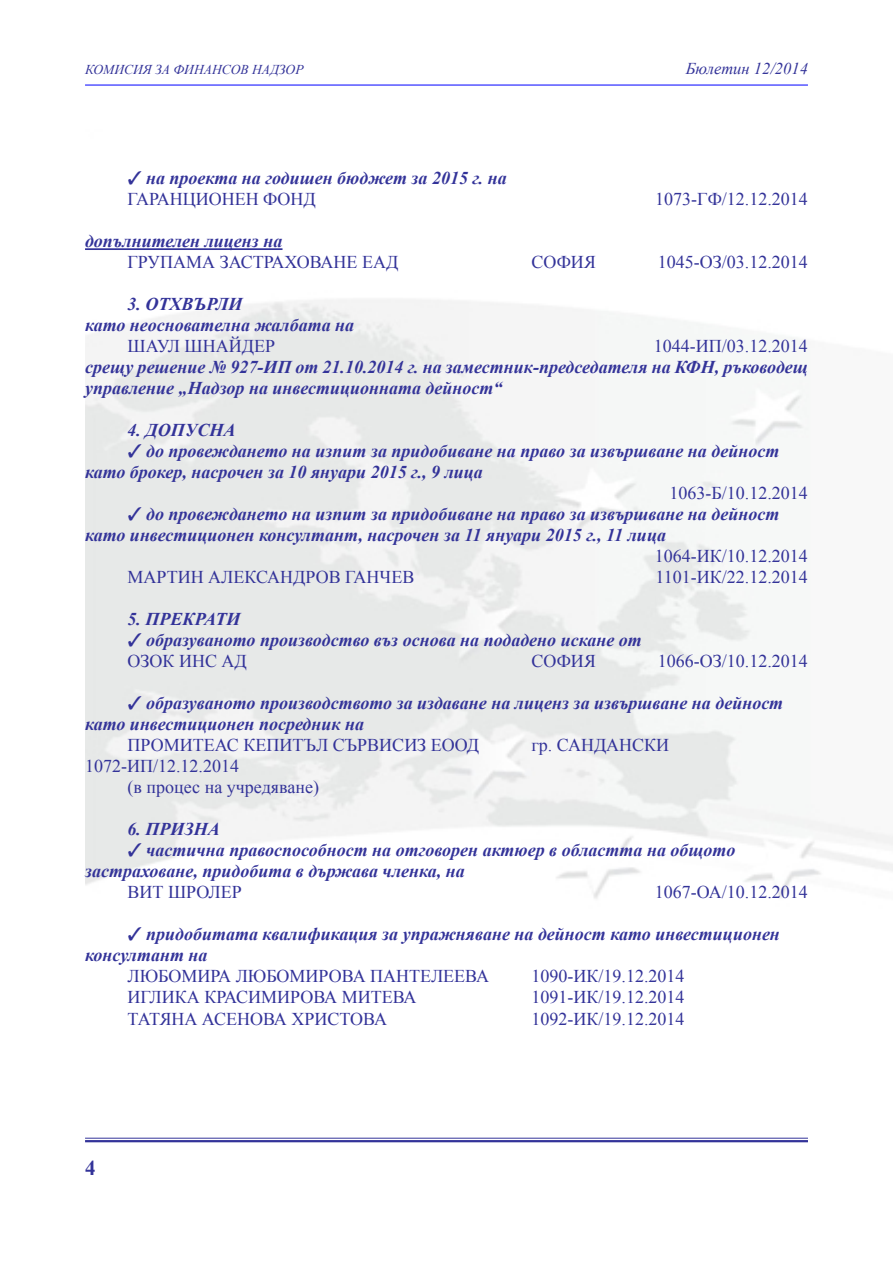
<style>
.page{position:relative;width:893px;height:1263px;background:#fff}
.page>*{position:absolute;margin:0;border:0;box-sizing:border-box;transform-origin:0 0}
.t1{font:italic 700 18px/21px "Times New Roman";color:#339}
.t2{font:18px "Times New Roman";color:#339}
.t3{font:italic 16.5px "Times New Roman";color:#339}
.t4{font:italic 13.5px "Times New Roman";color:#339}
</style>
<div class="page">
<hr style="left:85px;top:1138px;width:723px;height:1px;background:#339">
<hr style="left:85px;top:1140px;width:723px;height:2px;background:#339">
<hr style="left:85px;top:85px;width:723px;height:1px;background:#00f">
<hr style="left:85px;top:248px;width:197px;height:2px;background:#339">
<p class="t4" style="left:85px;top:60px;width:220px">КОМИСИЯ ЗА ФИНАНСОВ НАДЗОР</p>
<p class="t3" style="left:686px;top:57px;width:124px">Бюлетин 12/2014</p>
<p class="t1" style="left:128px;top:167px;width:381px">✓ на проекта на годишен бюджет за 2015 г. на</p>
<p class="t2" style="left:128px;top:187px;width:190px">ГАРАНЦИОНЕН ФОНД</p>
<p class="t2" style="left:655px;top:187px;width:154px">1073-ГФ/12.12.2014</p>
<p class="t1" style="left:85px;top:230px;width:199px">допълнителен лиценз на</p>
<p class="t2" style="left:128px;top:250px;width:272px">ГРУПАМА ЗАСТРАХОВАНЕ ЕАД</p>
<p class="t2" style="left:532px;top:250px;width:66px">СОФИЯ</p>
<p class="t2" style="left:658px;top:250px;width:152px">1045-ОЗ/03.12.2014</p>
<p class="t1" style="left:128px;top:293px;width:116px">3. ОТХВЪРЛИ</p>
<p class="t1" style="left:85px;top:314px;width:271px">като неоснователна жалбата на</p>
<p class="t2" style="left:128px;top:334px;width:149px">ШАУЛ ШНАЙДЕР</p>
<p class="t2" style="left:654px;top:334px;width:155px">1044-ИП/03.12.2014</p>
<p class="t1" style="left:85px;top:356px;width:724px">срещу решение № 927-ИП от 21.10.2014 г. на заместник-председателя на КФН, ръководещ управление „Надзор на инвестиционната дейност“</p>
<p class="t1" style="left:128px;top:419px;width:109px">4. ДОПУСНА</p>
<p class="t1" style="left:85px;top:440px;width:696px;text-indent:43px">✓ до провеждането на изпит за придобиване на право за извършване на дейност като брокер, насрочен за 10 януари 2015 г., 9 лица</p>
<p class="t2" style="left:670px;top:481px;width:140px">1063-Б/10.12.2014</p>
<p class="t1" style="left:85px;top:503px;width:696px;text-indent:43px">✓ до провеждането на изпит за придобиване на право за извършване на дейност като инвестиционен консултант, насрочен за 11 януари 2015 г., 11 лица</p>
<p class="t2" style="left:655px;top:544px;width:154px">1064-ИК/10.12.2014</p>
<p class="t2" style="left:128px;top:565px;width:288px">МАРТИН АЛЕКСАНДРОВ ГАНЧЕВ</p>
<p class="t2" style="left:656px;top:565px;width:154px">1101-ИК/22.12.2014</p>
<p class="t1" style="left:128px;top:608px;width:114px">5. ПРЕКРАТИ</p>
<p class="t1" style="left:128px;top:629px;width:516px">✓ образуваното производство въз основа на подадено искане от</p>
<p class="t2" style="left:128px;top:649px;width:121px">ОЗОК ИНС АД</p>
<p class="t2" style="left:532px;top:649px;width:66px">СОФИЯ</p>
<p class="t2" style="left:658px;top:649px;width:152px">1066-ОЗ/10.12.2014</p>
<p class="t1" style="left:85px;top:692px;width:700px;text-indent:43px">✓ образуваното производството за издаване на лиценз за извършване на дейност като инвестиционен посредник на</p>
<p class="t2" style="left:128px;top:733px;width:353px">ПРОМИТЕАС КЕПИТЪЛ СЪРВИСИЗ ЕООД</p>
<p class="t2" style="left:532px;top:733px;width:139px">гр. САНДАНСКИ</p>
<p class="t2" style="left:85px;top:754px;width:155px">1072-ИП/12.12.2014</p>
<p class="t2" style="left:128px;top:775px;width:193px">(в процес на учредяване)</p>
<p class="t1" style="left:128px;top:818px;width:94px">6. ПРИЗНА</p>
<p class="t1" style="left:85px;top:839px;width:652px;text-indent:43px">✓ частична правоспособност на отговорен актюер в областта на общото застраховане, придобита в държава членка, на</p>
<p class="t2" style="left:128px;top:880px;width:116px">ВИТ ШРОЛЕР</p>
<p class="t2" style="left:655px;top:880px;width:155px">1067-ОА/10.12.2014</p>
<p class="t1" style="left:85px;top:923px;width:696px;text-indent:43px">✓ придобитата квалификация за упражняване на дейност като инвестиционен консултант на</p>
<p class="t2" style="left:128px;top:964px;width:363px">ЛЮБОМИРА ЛЮБОМИРОВА ПАНТЕЛЕЕВА</p>
<p class="t2" style="left:532px;top:964px;width:154px">1090-ИК/19.12.2014</p>
<p class="t2" style="left:128px;top:985px;width:291px">ИГЛИКА КРАСИМИРОВА МИТЕВА</p>
<p class="t2" style="left:532px;top:985px;width:154px">1091-ИК/19.12.2014</p>
<p class="t2" style="left:128px;top:1007px;width:261px">ТАТЯНА АСЕНОВА ХРИСТОВА</p>
<p class="t2" style="left:532px;top:1007px;width:154px">1092-ИК/19.12.2014</p>
</div>
